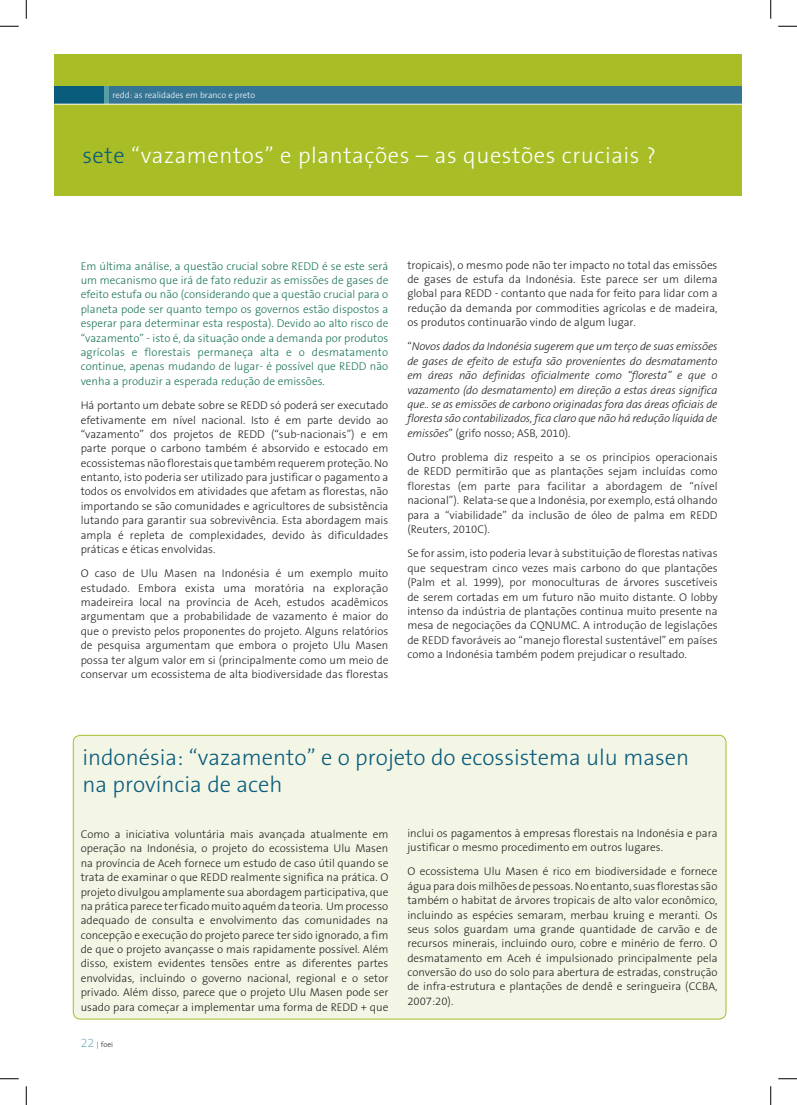
<style>
.page{position:relative;width:797px;height:1105px;background:#fff}
.page>*{position:absolute;margin:0;border:0;box-sizing:border-box;transform-origin:0 0}
.t1{font:300 22.5px/27px "The Sans B3";color:#0a5c7d}
.t2{font:300 22.5px "The Sans B3";letter-spacing:.025em;color:#fff}
.t3{font:300 11.25px/14.4px "The Sans B3";color:#231f20;text-align:justify}
.t4{font:300 11.25px/14.4px "The Sans B3";color:#1a7554;text-align:justify}
.t5{font:italic 300 11.25px/14.4px "The Sans B3";letter-spacing:-.01em;color:#231f20;text-align:justify}
.t6{font:300 8.75px "The Sans B3";color:#fff}
.t7{font:300 7.5px "The Sans B3";color:#231f20}
.s1{color:#0a5c7d}
.s2{font-style:normal}
.s3{font-size:12.5px;color:#7db3b8}
</style>
<div class="page">
<div style="left:73px;top:735px;width:653px;height:284px;background:#f4f6e5;border-radius:7px"></div>
<div style="left:55px;top:55px;width:687px;height:141px;background:#a9bd27"></div>
<div style="left:55px;top:86px;width:687px;height:18px;background:#367494"></div>
<div style="left:55px;top:86px;width:53px;height:18px;background:#0a5c7d"></div>
<div style="left:104px;top:86px;width:5px;height:18px;background:#569fa5"></div>
<hr style="left:55px;top:104px;width:687px;height:1px;background:#fff">
<svg style="left:0;top:25px;width:19px;height:2px"></svg>
<svg style="left:778px;top:25px;width:19px;height:2px"></svg>
<svg style="left:0;top:1078px;width:19px;height:1px"></svg>
<svg style="left:778px;top:1078px;width:19px;height:1px"></svg>
<svg style="left:25px;top:0;width:2px;height:19px"></svg>
<svg style="left:25px;top:1086px;width:2px;height:19px"></svg>
<svg style="left:770px;top:0;width:1px;height:19px"></svg>
<svg style="left:770px;top:1086px;width:1px;height:19px"></svg>
<p class="t6" style="left:112px;top:90px;width:144px">redd: as realidades em branco e preto</p>
<h1 class="t2" style="left:82px;top:144px;width:575px"><span class="s1">sete</span> “vazamentos” e plantações – as questões cruciais ?</h1>
<p class="t4" style="left:81px;top:259px;width:309px">Em última análise, a questão crucial sobre REDD é se este será um mecanismo que irá de fato reduzir as emissões de gases de efeito estufa ou não (considerando que a questão crucial para o planeta pode ser quanto tempo os governos estão dispostos a esperar para determinar esta resposta). Devido ao alto risco de “vazamento” - isto é, da situação onde a demanda por produtos agrícolas e florestais permaneça alta e o desmatamento continue, apenas mudando de lugar- é possível que REDD não venha a produzir a esperada redução de emissões.</p>
<p class="t3" style="left:81px;top:399px;width:309px">Há portanto um debate sobre se REDD só poderá ser executado efetivamente em nível nacional. Isto é em parte devido ao “vazamento” dos projetos de REDD (“sub-nacionais”) e em parte porque o carbono também é absorvido e estocado em ecossistemas não florestais que também requerem proteção. No entanto, isto poderia ser utilizado para justificar o pagamento a todos os envolvidos em atividades que afetam as florestas, não importando se são comunidades e agricultores de subsistência lutando para garantir sua sobrevivência. Esta abordagem mais ampla é repleta de complexidades, devido às dificuldades práticas e éticas envolvidas.</p>
<p class="t3" style="left:81px;top:567px;width:309px">O caso de Ulu Masen na Indonésia é um exemplo muito estudado. Embora exista uma moratória na exploração madeireira local na província de Aceh, estudos acadêmicos argumentam que a probabilidade de vazamento é maior do que o previsto pelos proponentes do projeto. Alguns relatórios de pesquisa argumentam que embora o projeto Ulu Masen possa ter algum valor em si (principalmente como um meio de conservar um ecossistema de alta biodiversidade das florestas</p>
<p class="t3" style="left:407px;top:258px;width:312px">tropicais), o mesmo pode não ter impacto no total das emissões de gases de estufa da Indonésia. Este parece ser um dilema global para REDD - contanto que nada for feito para lidar com a redução da demanda por commodities agrícolas e de madeira, os produtos continuarão vindo de algum lugar.</p>
<p class="t5" style="left:407px;top:340px;width:312px"><span class="s2">“</span>Novos dados da Indonésia sugerem que um terço de suas emissões de gases de efeito de estufa são provenientes do desmatamento em áreas não definidas oficialmente como “floresta” e que o vazamento (do desmatamento) em direção a estas áreas significa que.. se as emissões de carbono originadas fora das áreas oficiais de floresta são contabilizados, fica claro que não há redução líquida de emissões<span class="s2">” (grifo nosso; ASB, 2010).</span></p>
<p class="t3" style="left:407px;top:451px;width:312px">Outro problema diz respeito a se os princípios operacionais de REDD permitirão que as plantações sejam incluídas como florestas (em parte para facilitar a abordagem de “nível nacional”). Relata-se que a Indonésia, por exemplo, está olhando para a “viabilidade” da inclusão de óleo de palma em REDD (Reuters, 2010C).</p>
<p class="t3" style="left:407px;top:547px;width:312px">Se for assim, isto poderia levar à substituição de florestas nativas que sequestram cinco vezes mais carbono do que plantações (Palm et al. 1999), por monoculturas de árvores suscetíveis de serem cortadas em um futuro não muito distante. O lobby intenso da indústria de plantações continua muito presente na mesa de negociações da CQNUMC. A introdução de legislações de REDD favoráveis ao “manejo florestal sustentável” em países como a Indonésia também podem prejudicar o resultado.</p>
<h1 class="t1" style="left:82px;top:744px;width:608px">indonésia: “vazamento” e o projeto do ecossistema ulu masen na província de aceh</h1>
<p class="t3" style="left:407px;top:826px;width:312px">inclui os pagamentos à empresas florestais na Indonésia e para justificar o mesmo procedimento em outros lugares.</p>
<p class="t3" style="left:407px;top:865px;width:312px">O ecossistema Ulu Masen é rico em biodiversidade e fornece água para dois milhões de pessoas. No entanto, suas florestas são também o habitat de árvores tropicais de alto valor econômico, incluindo as espécies semaram, merbau kruing e meranti. Os seus solos guardam uma grande quantidade de carvão e de recursos minerais, incluindo ouro, cobre e minério de ferro. O desmatamento em Aceh é impulsionado principalmente pela conversão do uso do solo para abertura de estradas, construção de infra-estrutura e plantações de dendê e seringueira (CCBA, 2007:20).</p>
<p class="t3" style="left:81px;top:827px;width:309px">Como a iniciativa voluntária mais avançada atualmente em operação na Indonésia, o projeto do ecossistema Ulu Masen na província de Aceh fornece um estudo de caso útil quando se trata de examinar o que REDD realmente significa na prática. O projeto divulgou amplamente sua abordagem participativa, que na prática parece ter ficado muito aquém da teoria. Um processo adequado de consulta e envolvimento das comunidades na concepção e execução do projeto parece ter sido ignorado, a fim de que o projeto avançasse o mais rapidamente possível. Além disso, existem evidentes tensões entre as diferentes partes envolvidas, incluindo o governo nacional, regional e o setor privado. Além disso, parece que o projeto Ulu Masen pode ser usado para começar a implementar uma forma de REDD + que</p>
<p class="t7" style="left:81px;top:1040px;width:34px"><span class="s3">22</span> | foei</p>
</div>
